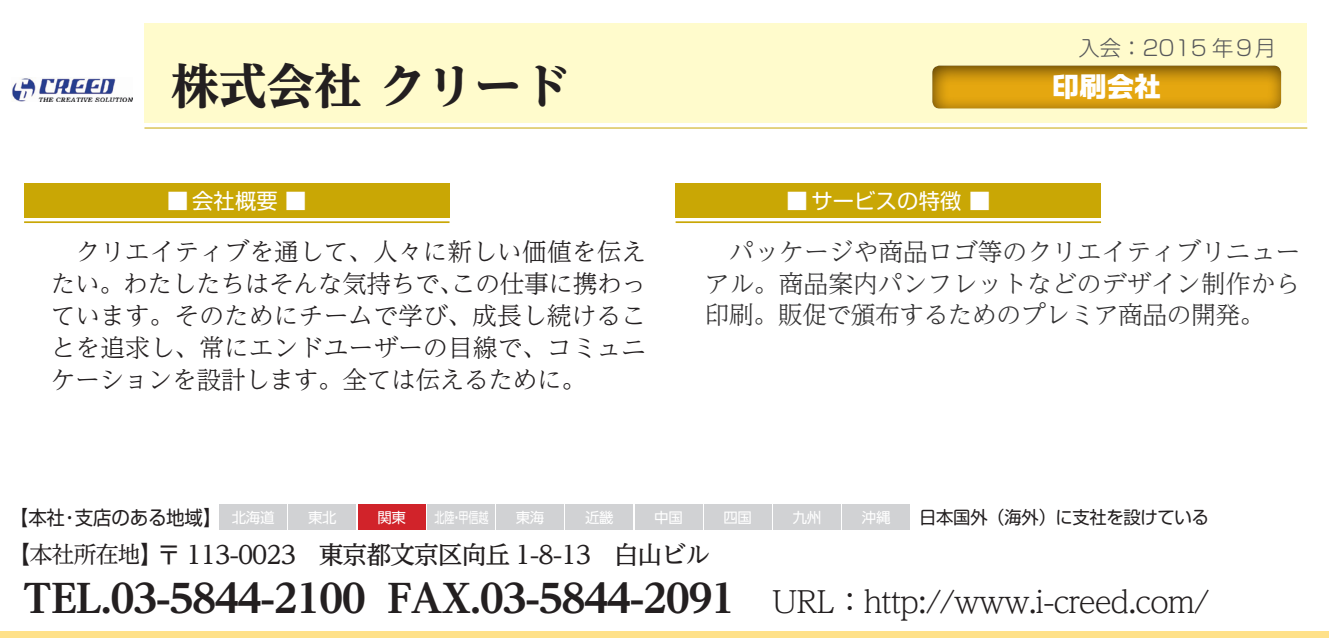
<style>
.page{position:relative;width:1333px;height:638px;background:#fff}
.page>*{position:absolute;margin:0;border:0;box-sizing:border-box;transform-origin:0 0}
.t1{font:800 47.75px "UD Reimin Pro";color:#231f20}
.t2{font:800 39px "UD Reimin Pro";letter-spacing:-.04em;color:#231f20}
.t3{font:300 30px "UD Reimin Pro";letter-spacing:-.04em;color:#231f20}
.t4{font:700 27.25px "Ro G San Srf Std";color:#fff}
.t5{font:300 24.75px/32px "UD Reimin Pro";color:#231f20;text-align:right}
.t6{font:300 24.75px/32px "UD Reimin Pro";color:#333233;text-align:justify}
.t7{font:500 24.75px "UD Reimin Pro";letter-spacing:-.04em;color:#231f20}
.t8{font:23px "UD Reimin Pro";letter-spacing:-.04em;color:#231f20}
.t9{font:21.25px "Soft Go Std";letter-spacing:.01em;color:#fff}
.t10{font:300 21.25px "Soft Go Std";color:#57585a}
.t11{font:19.5px "Soft Go Std";letter-spacing:-.02em;color:#231f20;scale:.95 1}
.t12{font:19.5px "Soft Go Std";letter-spacing:-.02em;color:#231f20}
.t13{font:17.75px "Soft Go Std";letter-spacing:-.02em;color:#231f20}
.t14{font:14.5px "UD Shin Go Pro";letter-spacing:-.02em;color:#fff}
.t15{font:14.5px "UD Shin Go Pro";letter-spacing:-.02em;color:#fff;scale:.7 1}
</style>
<div class="page">
<div style="left:219px;top:504px;width:68px;height:26px;background:#d1d2d4"></div>
<div style="left:289px;top:504px;width:67px;height:26px;background:#d1d2d4"></div>
<div style="left:358px;top:504px;width:67px;height:26px;background:#d1232a"></div>
<div style="left:427px;top:504px;width:67px;height:26px;background:#d1d2d4"></div>
<div style="left:496px;top:504px;width:68px;height:26px;background:#d1d2d4"></div>
<div style="left:565px;top:504px;width:68px;height:26px;background:#d1d2d4"></div>
<div style="left:634px;top:504px;width:68px;height:26px;background:#d1d2d4"></div>
<div style="left:704px;top:504px;width:67px;height:26px;background:#d1d2d4"></div>
<div style="left:773px;top:504px;width:67px;height:26px;background:#d1d2d4"></div>
<div style="left:842px;top:504px;width:68px;height:26px;background:#d1d2d4"></div>
<div style="left:0;top:631px;width:1328px;height:7px;background:#ffe189"></div>
<div style="left:24px;top:184px;width:425px;height:34px;background:#c9a705"></div>
<hr style="left:24px;top:221px;width:425px;height:2px;background:#c9a705">
<div style="left:675px;top:184px;width:425px;height:34px;background:#c9a705"></div>
<hr style="left:675px;top:221px;width:425px;height:2px;background:#c9a705">
<hr style="left:144px;top:128px;width:1163px;height:1px;background:#c9a705">
<div style="left:144px;top:23px;width:1163px;height:99px;background:#fffbcc"></div>
<div style="left:931px;top:64px;width:352px;height:47px;background:#231f20;opacity:.75"></div>
<img style="left:12px;top:77px;width:120px;height:25px">
<h1 class="t1" style="left:171px;top:47px;width:400px">株式会社クリード</h1>
<p class="t9" style="left:167px;top:186px;width:141px">■ 会社概要 ■</p>
<p class="t5" style="left:51px;top:235px;width:597px">　クリエイティブを通して、人々に新しい価値を伝えこの仕事に携わっ</p>
<p class="t5" style="left:51px;top:267px;width:597px;text-align:left">たい。わたしたちはそんな気持ちで、<br>ています。そのためにチームで学び、成長し続けることを追求し、常にエンドユーザーの目線で、コミュニケーションを設計します。全ては伝えるために。</p>
<p class="t10" style="left:1078px;top:33px;width:199px">入会：2015 年９月</p>
<p class="t9" style="left:786px;top:186px;width:205px">■ サービスの特徴 ■</p>
<p class="t4" style="left:1051px;top:68px;width:111px">印刷会社</p>
<p class="t6" style="left:704px;top:234px;width:597px">　パッケージや商品ロゴ等のクリエイティブリニューアル。商品案内パンフレットなどのデザイン制作から印刷。販促で頒布するためのプレミア商品の開発。</p>
<p class="t12" style="left:9px;top:503px;width:57px">【本社</p>
<p class="t11" style="left:75px;top:503px;width:157px">支店のある地域【</p>
<p class="t11" style="left:61px;top:503px;width:21px">・</p>
<p class="t14" style="left:232px;top:505px;width:44px">北海道</p>
<p class="t14" style="left:308px;top:505px;width:30px">東北</p>
<p class="t14" style="left:377px;top:505px;width:30px">関東</p>
<p class="t15" style="left:434px;top:505px;width:79px">北陸甲信越</p>
<p class="t15" style="left:451px;top:505px;width:16px">・</p>
<p class="t14" style="left:516px;top:505px;width:30px">東海</p>
<p class="t14" style="left:585px;top:505px;width:30px">近畿</p>
<p class="t14" style="left:654px;top:505px;width:30px">中国</p>
<p class="t14" style="left:723px;top:505px;width:30px">四国</p>
<p class="t14" style="left:792px;top:505px;width:30px">九州</p>
<p class="t14" style="left:861px;top:505px;width:30px">沖縄</p>
<p class="t13" style="left:919px;top:504px;width:291px">日本国外（海外）に支社を設けている</p>
<p class="t8" style="left:7px;top:536px;width:157px">【本社所在地【</p>
<p class="t7" style="left:157px;top:534px;width:555px">〒 113-0023　東京都文京区向丘 1-8-13　白山ビル</p>
<h2 class="t2" style="left:22px;top:566px;width:345px">TEL.03-5844-2100</h2>
<h2 class="t2" style="left:387px;top:566px;width:349px">FAX.03-5844-2091</h2>
<p class="t3" style="left:772px;top:577px;width:438px">URL：http://www -i. creed.com/</p>
</div>
